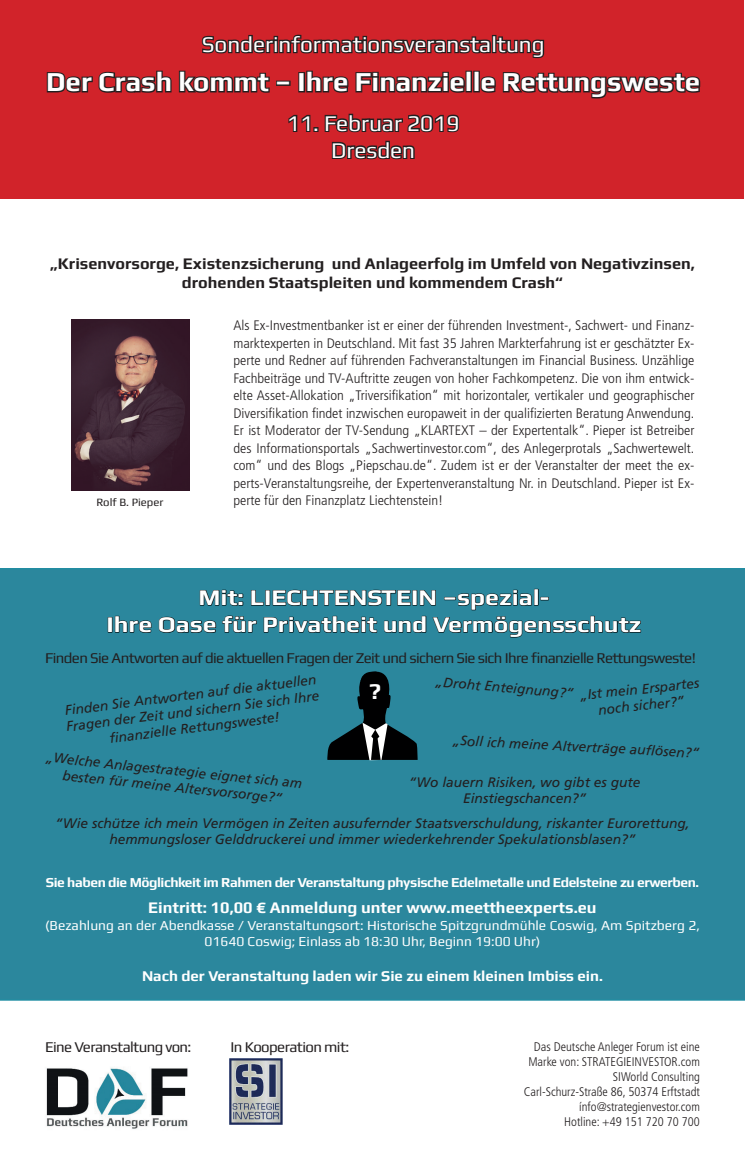
<style>
.page{position:relative;width:745px;height:1170px;background:#fff}
.page>*{position:absolute;margin:0;border:0;box-sizing:border-box;transform-origin:0 0}
.t1{font:700 27.5px "Play";color:#fff}
.t2{font:700 22.62px "Play";color:#fff}
.t3{font:700 22.5px/27px "Play";color:#fff;text-align:center;scale:1.1 1}
.t4{font:22.5px/27px "Play";color:#fff;text-align:center}
.t5{font:700 16.25px/19.5px "Play";color:#231f20;text-align:center}
.t6{font:700 16.25px "Play";color:#fff}
.t7{font:15px "Play";letter-spacing:-.04em;color:#231f20}
.t8{font:700 15px "Play";color:#fff}
.t9{font:300 condensed 13.75px/17.5px "Frutiger";color:#231f20;text-align:justify;scale:1.06 1}
.t10{font:italic 13.75px/16.5px "Frutiger";color:#231f20;text-align:center}
.t11{font:13.75px/16.5px "Play";color:#fff;text-align:center}
.t12{font:700 13.75px "Play";letter-spacing:-.03em;color:#fff}
.t13{font:300 condensed 12.5px/15px "Frutiger";color:#231f20;text-align:right}
.t14{font:11.25px "Play";color:#231f20}
</style>
<div class="page">
<div style="left:1px;top:0;width:742px;height:198px;background:#d1232a"></div>
<div style="left:0;top:568px;width:744px;height:432px;background:#2b879d"></div>
<svg style="left:46px;top:34px;width:655px;height:126px"></svg>
<img style="left:71px;top:320px;width:118px;height:170px">
<div style="left:108px;top:617px;width:4px;height:15px;border:1px solid #000"></div>
<svg style="left:115px;top:615px;width:36px;height:18px"></svg>
<svg style="left:158px;top:589px;width:482px;height:48px;background:#237082"></svg>
<svg style="left:326px;top:670px;width:91px;height:90px;background:#23525e"></svg>
<img style="left:46px;top:1068px;width:142px;height:61px">
<img style="left:230px;top:1058px;width:53px;height:66px">
<h3 class="t4" style="left:202px;top:30px;width:344px">Sonderinformationsveranstaltung</h3>
<h1 class="t1" style="left:46px;top:66px;width:655px">Der Crash kommt – Ihre Finanzielle Rettungsweste</h1>
<h3 class="t4" style="left:287px;top:109px;width:174px">11. Februar 2019<br>Dresden</h3>
<p class="t5" style="left:50px;top:253px;width:646px">„Krisenvorsorge, Existenzsicherung und Anlageerfolg im Umfeld von Negativzinsen, drohenden Staatspleiten und kommendem Crash“</p>
<p class="t9" style="left:233px;top:317px;width:436px">Als Ex-Investmentbanker ist er einer der führenden Investment-, Sachwert- und Finanz&shy;marktexperten in Deutschland. Mit fast 35 Jahren Markterfahrung ist er geschätzter Ex&shy;perte und Redner auf führenden Fachveranstaltungen im Financial Business. Unzählige Fachbeiträge und TV-Auftritte zeugen von hoher Fachkompetenz. Die von ihm entwick&shy;elte Asset-Allokation „Triversifikation“ mit horizontaler, vertikaler und geographischer Diversifikation findet inzwischen europaweit in der qualifizierten Beratung Anwendung.<br>Er ist Moderator der TV-Sendung „KLARTEXT – der Expertentalk“. Pieper ist Betreiber des Informationsportals „Sachwertinvestor.com“, des Anlegerprotals „Sachwertewelt. com“ und des Blogs „Piepschau.de“. Zudem ist er der Veranstalter der meet the ex&shy;perts-Veranstaltungsreihe, der Expertenveranstaltung Nr. in Deutschland. Pieper ist Ex-</p>
<p class="t14" style="left:96px;top:495px;width:68px">Rolf B. Pieper</p>
<p class="t9" style="left:233px;top:492px;width:199px">perte für den Finanzplatz Liechtenstein!</p>
<h3 class="t3" style="left:106px;top:583px;width:487px">Mit: LIECHTENSTEIN –spezial-<br>Ihre Oase für Privatheit und Vermögensschutz</h3>
<p class="t7" style="left:45px;top:648px;width:652px">Finden Sie Antworten auf die aktuellen Fragen der Zeit und sichern Sie sich Ihre finanzielle Rettungsweste!</p>
<p class="t10" style="left:63px;top:702px;width:256px;rotate:-7deg">Finden Sie Antworten auf die aktuellen<br>Fragen der Zeit und sichern Sie sich Ihre fi nanzielle Rettungsweste!</p>
<p class="t10" style="left:578px;top:687px;width:121px;rotate:-6deg">„Ist mein Erspartes noch sicher?”</p>
<p class="t10" style="left:47px;top:748px;width:259px;rotate:6deg">„Welche Anlagestrategie eignet sich am besten für meine Altersvorsorge?“</p>
<p class="t10" style="left:436px;top:673px;width:140px;rotate:5deg">„Droht Enteignung?“</p>
<h2 class="t2" style="left:369px;top:677px;width:13px">?</h2>
<p class="t10" style="left:452px;top:731px;width:248px;rotate:3deg">„Soll ich meine Altverträge aufl ösen?“</p>
<p class="t10" style="left:408px;top:773px;width:233px">“Wo lauern Risiken, wo gibt es gute<br>Einstiegschancen?”</p>
<p class="t10" style="left:55px;top:814px;width:635px">“Wie schütze ich mein Vermögen in Zeiten ausufernder Staatsverschuldung, riskanter Eurorettung, hemmungsloser Gelddruckerei und immer wiederkehrender Spekulationsblasen?”</p>
<p class="t12" style="left:46px;top:874px;width:654px">Sie haben die Möglichkeit im Rahmen der Veranstaltung physische Edelmetalle und Edelsteine zu erwerben.</p>
<p class="t6" style="left:148px;top:897px;width:449px">Eintritt: 10,00 € Anmeldung unter www.meettheexperts.eu</p>
<p class="t11" style="left:45px;top:916px;width:656px">(Bezahlung an der Abendkasse / Veranstaltungsort: Historische Spitzgrundmühle Coswig, Am Spitzberg 2,<br>01640 Coswig; Einlass ab 18:30 Uhr, Beginn 19:00 Uhr)</p>
<p class="t8" style="left:142px;top:966px;width:462px">Nach der Veranstaltung laden wir Sie zu einem kleinen Imbiss ein.</p>
<p class="t7" style="left:45px;top:1038px;width:148px">Eine Veranstaltung von:</p>
<p class="t7" style="left:230px;top:1037px;width:120px">In Kooperation mit:</p>
<p class="t13" style="left:523px;top:1039px;width:177px">Das Deutsche Anleger Forum ist eine<br>Marke von: STRATEGIEINVESTOR.com<br>SIWorld Consulting<br>Carl-Schurz-Straße 86, 50374 Erftstadt ínfo@strategienvestor.com<br>Hotline: +49 151 720 70 700</p>
</div>
